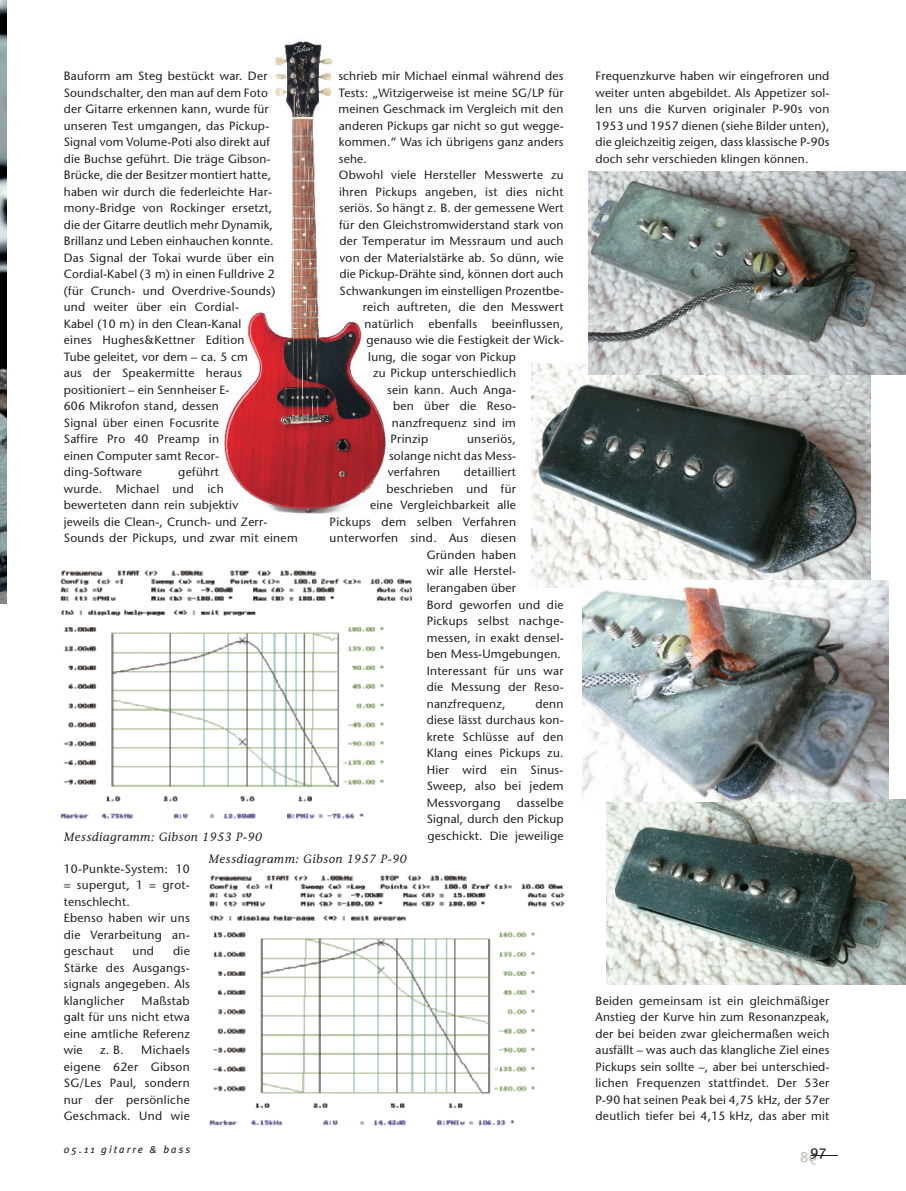
<style>
.page{position:relative;width:906px;height:1191px;background:#fff}
.page>*{position:absolute;margin:0;border:0;box-sizing:border-box;transform-origin:0 0}
.t1{font:15px "Meta Plus";color:#231f20}
.t2{font:12px/16.5px "Stone Sans";letter-spacing:.025em;color:#231f20;text-align:justify}
.t3{font:italic 12px "Stone Informal";letter-spacing:.05em;color:#231f20}
.t4{font:italic 10.5px "Meta Plus";letter-spacing:.2em;color:#231f20}
</style>
<div class="page">
<img style="left:0;top:0;width:7px;height:603px">
<img style="left:224px;top:41px;width:162px;height:473px">
<img style="left:531px;top:363px;width:339px;height:224px">
<img style="left:606px;top:799px;width:300px;height:185px">
<img style="left:588px;top:172px;width:318px;height:203px">
<img style="left:582px;top:581px;width:306px;height:220px">
<img style="left:60px;top:570px;width:352px;height:249px">
<img style="left:209px;top:875px;width:356px;height:251px">
<svg style="left:810px;top:1155px;width:28px;height:1px"></svg>
<p class="t2" style="left:64px;top:68px;width:213px;text-align:left">Bauform am Steg bestückt war. Der<br>Soundschalter, den man auf dem Foto der Gitarre erkennen kann, wurde für unseren Test umgangen, das Pickup-<br>Signal vom Volume-Poti also direkt auf die Buchse geführt. Die träge Gibson-<br>Brücke, die der Besitzer montiert hatte, haben wir durch die federleichte Har&shy;mony-Bridge von Rockinger ersetzt, die der Gitarre deutlich mehr Dynamik,<br>Brillanz und Leben einhauchen konnte.<br>Das Signal der Tokai wurde über ein<br>Cordial-Kabel (3 m) in einen Fulldrive 2 (für Crunch- und Overdrive-Sounds) und weiter über ein Cordial-<br>Kabel (10 m) in den Clean-Kanal<br>eines Hughes&amp;Kettner Edition<br>Tube geleitet, vor dem – ca. 5 cm<br>aus der Speakermitte heraus positioniert – ein Sennheiser E-<br>606 Mikrofon stand, dessen<br>Signal über einen Focusrite<br>Saffire Pro 40 Preamp in<br>einen Computer samt Recor&shy;ding-Software</p>
<p class="t2" style="left:64px;top:464px;width:235px;text-align:left;text-indent:114px">geführt<br>wurde. Michael und ich<br>bewerteten dann rein subjektiv<br>jeweils die Clean-, Crunch- und Zerr-<br>Sounds der Pickups, und zwar mit einem</p>
<p class="t3" style="left:64px;top:829px;width:200px">Messdiagramm: Gibson 1953 P-90</p>
<p class="t2" style="left:338px;top:68px;width:227px">schrieb mir Michael einmal während des</p>
<p class="t2" style="left:338px;top:84px;width:227px">Tests: „Witzigerweise ist meine SG/LP für</p>
<p class="t2" style="left:338px;top:101px;width:226px">meinen Geschmack im Vergleich mit den</p>
<p class="t2" style="left:339px;top:117px;width:227px">anderen Pickups gar nicht so gut wegge-</p>
<p class="t2" style="left:339px;top:134px;width:226px">kommen.“ Was ich übrigens ganz anders</p>
<p class="t2" style="left:339px;top:150px;width:30px">sehe.</p>
<p class="t2" style="left:339px;top:167px;width:226px">Obwohl viele Hersteller Messwerte zu</p>
<p class="t2" style="left:339px;top:183px;width:226px">ihren Pickups angeben, ist dies nicht</p>
<p class="t2" style="left:339px;top:200px;width:226px">seriös. So hängt z. B. der gemessene Wert</p>
<p class="t2" style="left:339px;top:216px;width:226px">für den Gleichstromwiderstand stark von</p>
<p class="t2" style="left:339px;top:233px;width:226px">der Temperatur im Messraum und auch</p>
<p class="t2" style="left:339px;top:249px;width:226px">von der Materialstärke ab. So dünn, wie</p>
<p class="t2" style="left:339px;top:266px;width:225px">die Pickup-Drähte sind, können dort auch</p>
<p class="t2" style="left:340px;top:282px;width:226px">Schwankungen im einstelligen Prozentbe-</p>
<p class="t2" style="left:363px;top:299px;width:202px">reich auftreten, die den Messwert</p>
<p class="t2" style="left:364px;top:315px;width:200px">natürlich ebenfalls beeinflussen,</p>
<p class="t2" style="left:366px;top:332px;width:199px">genauso wie die Festigkeit der Wick-</p>
<p class="t2" style="left:368px;top:348px;width:149px">lung, die sogar von Pickup</p>
<p class="t2" style="left:373px;top:365px;width:144px">zu Pickup unterschiedlich</p>
<p class="t2" style="left:387px;top:381px;width:131px">sein kann. Auch Anga-</p>
<p class="t2" style="left:393px;top:398px;width:125px">ben über die Reso-</p>
<p class="t2" style="left:392px;top:414px;width:126px">nanzfrequenz sind im</p>
<p class="t2" style="left:390px;top:431px;width:39px">Prinzip</p>
<p class="t2" style="left:388px;top:431px;width:130px;text-indent:79px">unseriös, solange nicht das Mess&shy;verfahren</p>
<p class="t2" style="left:464px;top:464px;width:54px">detailliert</p>
<p class="t2" style="left:386px;top:480px;width:131px">beschrieben und für</p>
<p class="t2" style="left:370px;top:497px;width:147px">eine Vergleichbarkeit alle</p>
<p class="t2" style="left:330px;top:513px;width:188px">Pickups dem selben Verfahren</p>
<p class="t2" style="left:330px;top:530px;width:188px">unterworfen sind. Aus diesen</p>
<p class="t2" style="left:427px;top:546px;width:91px">Gründen haben</p>
<p class="t2" style="left:427px;top:563px;width:91px">wir alle Herstel-</p>
<p class="t2" style="left:427px;top:579px;width:91px">lerangaben über</p>
<p class="t2" style="left:427px;top:596px;width:138px">Bord geworfen und die</p>
<p class="t2" style="left:427px;top:612px;width:139px">Pickups selbst nachge-</p>
<p class="t2" style="left:427px;top:629px;width:139px">messen, in exakt densel-</p>
<p class="t2" style="left:427px;top:645px;width:136px">ben Mess-Umgebungen.</p>
<p class="t2" style="left:427px;top:662px;width:138px">Interessant für uns war</p>
<p class="t2" style="left:427px;top:678px;width:139px">die Messung der Reso-</p>
<p class="t2" style="left:427px;top:695px;width:80px">nanzfrequenz,</p>
<p class="t2" style="left:427px;top:695px;width:139px;text-indent:109px">denn diese lässt durchaus kon&shy;krete Schlüsse auf den Klang eines Pickups zu.<br>Hier wird ein Sinus-Sweep, also bei jedem Messvorgang</p>
<p class="t2" style="left:427px;top:794px;width:138px;text-indent:90px">dasselbe Signal, durch den Pickup geschickt. Die jeweilige</p>
<p class="t2" style="left:64px;top:860px;width:128px;text-align:left">10-Punkte-System: 10 = supergut, 1 = grot&shy;tenschlecht.<br>Ebenso haben wir uns die Verarbeitung an&shy;geschaut</p>
<p class="t2" style="left:64px;top:942px;width:128px;text-indent:109px">die Stärke des Ausgangs&shy;signals angegeben. Als klanglicher</p>
<p class="t2" style="left:132px;top:942px;width:23px">und</p>
<p class="t2" style="left:64px;top:992px;width:127px;text-indent:78px">Maßstab galt für uns nicht etwa eine amtliche Referenz wie</p>
<p class="t2" style="left:64px;top:1041px;width:127px;text-indent:77px">Michaels eigene 62er Gibson SG/Les Paul, sondern nur der persönliche Geschmack. Und wie</p>
<p class="t2" style="left:100px;top:1041px;width:25px">z. B.</p>
<p class="t3" style="left:208px;top:851px;width:200px">Messdiagramm: Gibson 1957 P-90</p>
<p class="t2" style="left:595px;top:68px;width:236px">Frequenzkurve haben wir eingefroren und weiter unten abgebildet. Als Appetizer sol&shy;len uns die Kurven originaler P-90s von 1953 und 1957 dienen (siehe Bilder unten), die gleichzeitig zeigen, dass klassische P-90s doch sehr verschieden klingen können.</p>
<p class="t2" style="left:595px;top:992px;width:236px">Beiden gemeinsam ist ein gleichmäßiger Anstieg der Kurve hin zum Resonanzpeak, der bei beiden zwar gleichermaßen weich ausfällt – was auch das klangliche Ziel eines Pickups sein sollte –, aber bei unterschied&shy;lichen Frequenzen stattfindet. Der 53er P-90 hat seinen Peak bei 4,75 kHz, der 57er deutlich tiefer bei 4,15 kHz, das aber mit</p>
<p class="t4" style="left:64px;top:1143px;width:128px">05.11 gitarre &amp; bass</p>
<p class="t1" style="left:810px;top:1141px;width:17px">97</p>
</div>
